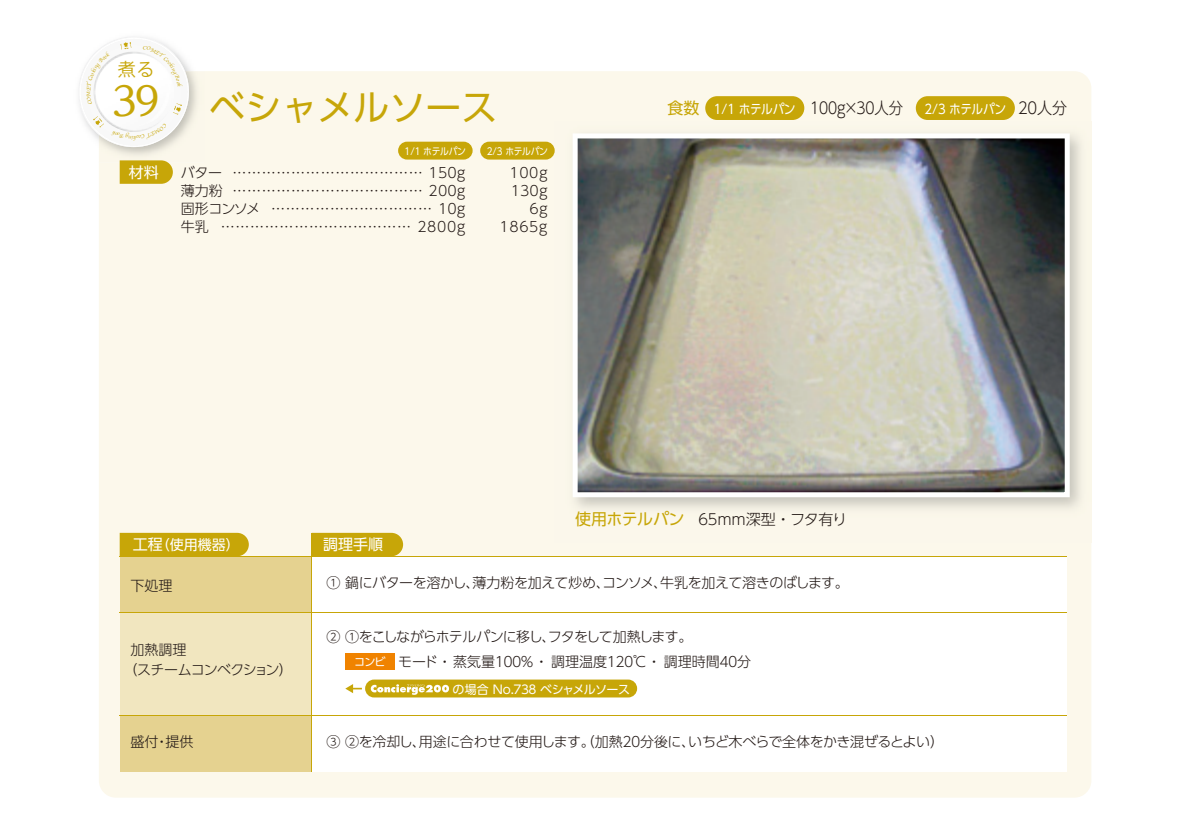
<style>
.page{position:relative;width:1191px;height:840px;background:#fff}
.page>*{position:absolute;margin:0;border:0;box-sizing:border-box;transform-origin:0 0}
.t1{font:500 40px "UD Reimin Pro";color:#c7a608}
.t2{font:36px "UD Shin Go Pro";color:#c7a608}
.t3{font:18px "Koz Go Pro";color:#c7a608}
.t4{font:300 16px "UD Shin Go Pro";letter-spacing:-.38em;color:#231916;scale:.9 1}
.t5{font:300 16px "UD Shin Go Pro";letter-spacing:-.38em;color:#231916;scale:.94 1}
.t6{font:16px "UD Shin Go Pro";color:#c7a608}
.t7{font:300 15px "UD Shin Go Pro";letter-spacing:-.065em;color:#231916}
.t8{font:15px "UD Shin Go Pro";color:#fff}
.t9{font:300 14px/18px "UD Shin Go Pro";letter-spacing:-.035em;color:#231916}
.t10{font:300 14px/18px "UD Shin Go Pro";letter-spacing:-.33em;color:#231916;text-align:right}
.t11{font:300 14px "UD Shin Go Pro";letter-spacing:-.17em;color:#231916}
.t12{font:300 14px "UD Shin Go Pro";letter-spacing:-.07em;color:#231916}
.t13{font:300 14px/20px "UD Shin Go Pro";letter-spacing:-.055em;color:#231916}
.t14{font:300 14px/18px "UD Shin Go Pro";letter-spacing:.05em;color:#231916;text-align:right}
.t15{font:14px "UD Shin Go Pro";color:#fff}
.t16{font:13px "UD Shin Go Pro";letter-spacing:-.03em;color:#fff;scale:.9 1}
.t17{font:12px "UD Shin Go Pro";letter-spacing:-.06em;color:#fff}
.t18{font:9.8px "UD Shin Go Pro";letter-spacing:-.035em;color:#fff;scale:.9 1}
.s1{font-size:15px}
.s2{font-weight:400;font-size:16px;color:#c7a608}
.s3{font-weight:400;font-size:11px;color:#fff}
</style>
<div class="page">
<div style="left:99px;top:71px;width:992px;height:726px;background:#fcf8eb"></div>
<div style="left:312px;top:556px;width:755px;height:215px;background:#fff"></div>
<div style="left:120px;top:714px;width:192px;height:57px;background:#e5d290"></div>
<div style="left:120px;top:612px;width:192px;height:102px;background:#f1e6bf"></div>
<div style="left:120px;top:556px;width:192px;height:56px;background:#e5d290"></div>
<img style="left:111px;top:37px;width:80px;height:34px">
<img style="left:99px;top:71px;width:105px;height:91px">
<img style="left:554px;top:121px;width:538px;height:421px">
<img style="left:572px;top:133px;width:497px;height:364px">
<div style="left:480px;top:142px;width:74px;height:17px;background:#c7a608;border-radius:9px"></div>
<div style="left:398px;top:142px;width:74px;height:17px;background:#c7a608;border-radius:9px"></div>
<div style="left:915px;top:96px;width:99px;height:24px;background:#c7a608;border-radius:12px"></div>
<div style="left:705px;top:96px;width:99px;height:24px;background:#c7a608;border-radius:12px"></div>
<svg style="left:120px;top:160px;width:53px;height:24px"></svg>
<svg style="left:312px;top:532px;width:91px;height:23px;background:#caaa15"></svg>
<div style="left:120px;top:532px;width:129px;height:23px;background:#c7a608"></div>
<hr style="left:119px;top:612px;width:948px;height:1px;background:#c7a608">
<hr style="left:119px;top:555px;width:948px;height:1px;background:#c7a608">
<hr style="left:119px;top:714px;width:948px;height:1px;background:#c7a608">
<hr style="left:311px;top:532px;width:1px;height:239px;background:#c7a608">
<div style="left:365px;top:679px;width:272px;height:18px;background:#c7a608;border-radius:9px"></div>
<svg style="left:371px;top:684px;width:78px;height:10px"></svg>
<svg style="left:345px;top:684px;width:17px;height:8px"></svg>
<div style="left:345px;top:653px;width:50px;height:16px;background:#f08300"></div>
<svg style="left:79px;top:42px;width:103px;height:105px"></svg>
<p class="t3" style="left:118px;top:57px;width:38px">煮る</p>
<h1 class="t1" style="left:112px;top:68px;width:49px">39</h1>
<h2 class="t2" style="left:209px;top:79px;width:289px">ベシャメルソース</h2>
<p class="t6" style="left:667px;top:95px;width:33px">食数</p>
<p class="t4" style="left:807px;top:95px;width:108px">１００ｇ×３０人分</p>
<p class="t5" style="left:1015px;top:95px;width:56px">２０人分</p>
<p class="t18" style="left:404px;top:143px;width:70px">1/1 ホテルパン</p>
<p class="t18" style="left:487px;top:143px;width:70px">2/3 ホテルパン</p>
<p class="t16" style="left:714px;top:98px;width:92px">1/1 ホテルパン</p>
<p class="t16" style="left:924px;top:98px;width:92px">2/3 ホテルパン</p>
<p class="t8" style="left:129px;top:160px;width:31px">材料</p>
<p class="t9" style="left:181px;top:163px;width:81px">バター<br>薄力粉<br>固形コンソメ牛乳</p>
<p class="t10" style="left:221px;top:163px;width:249px">………………………………… １５０ｇ………………………………… ２００ｇ…………………………… １０ｇ………………………………… 2800g</p>
<p class="t14" style="left:499px;top:163px;width:52px">100ｇ<br>１３０ｇ<br>６ｇ<br>1865g</p>
<p class="t15" style="left:133px;top:533px;width:108px"><span class="s1">工程</span>（使用機器）</p>
<p class="t8" style="left:323px;top:532px;width:61px">調理手順</p>
<p class="t7" style="left:575px;top:506px;width:274px"><span class="s2">使用ホテルパン</span> ６５ｍｍ深型・フタ有り</p>
<p class="t9" style="left:130px;top:576px;width:43px">下処理</p>
<p class="t13" style="left:123px;top:638px;width:171px;text-indent:7px">加熱調理<br>（スチームコンベクション）</p>
<p class="t9" style="left:130px;top:731px;width:64px">盛付・提供</p>
<p class="t9" style="left:327px;top:573px;width:524px">① 鍋にバターを溶かし、薄力粉を加えて炒め、コンソメ、牛乳を加えて溶きのばします。</p>
<p class="t12" style="left:327px;top:625px;width:367px">② ①をこしながらホテルパンに移し、フタをして加熱します。</p>
<p class="t17" style="left:452px;top:679px;width:179px">の場合 No.７３８ ベシャメルソース</p>
<p class="t11" style="left:354px;top:650px;width:399px"><span class="s3">コンビ</span> モード ・ 蒸気量１００％ ・ 調理温度１２０℃ ・ 調理時間４０分</p>
<p class="t9" style="left:327px;top:731px;width:619px">③ ②を冷却し、用途に合わせて使用します。（加熱２０分後に、いちど木べらで全体をかき混ぜるとよい）</p>
</div>
